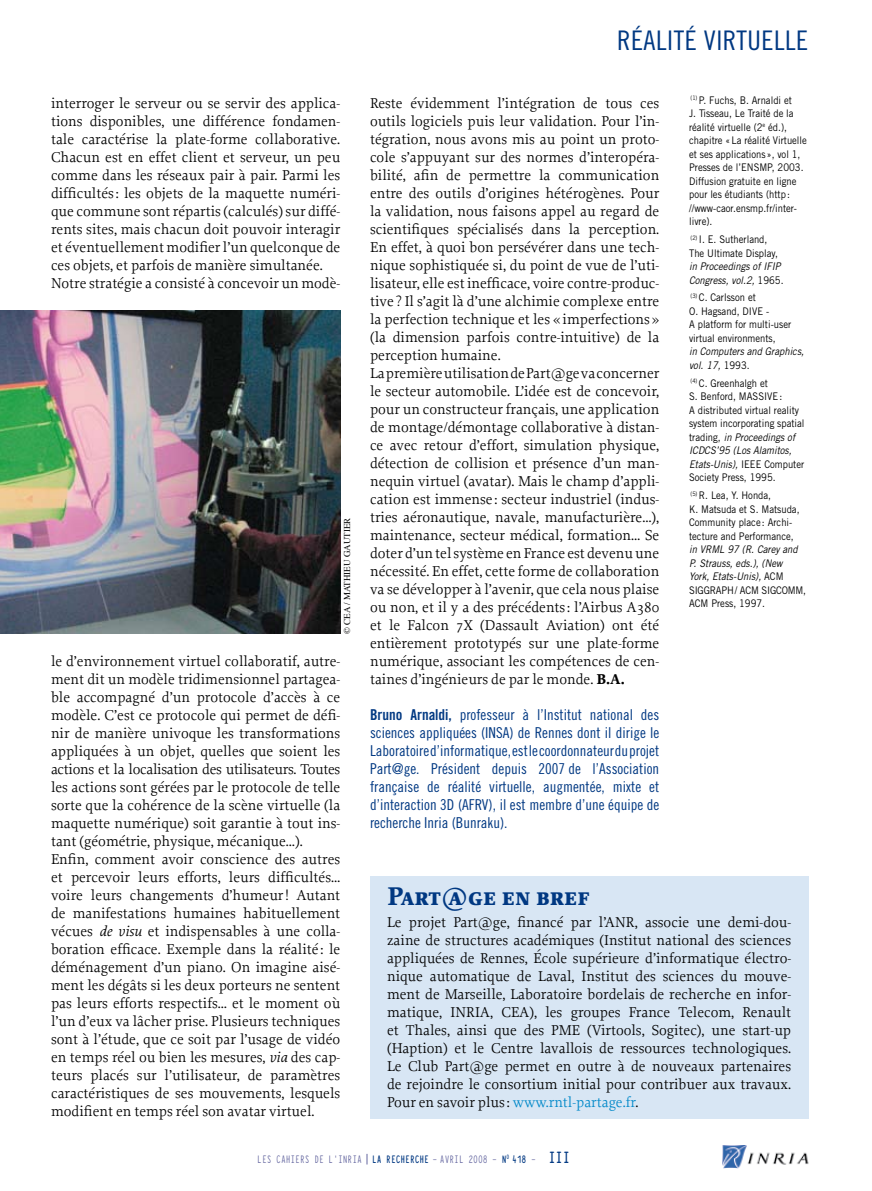
<style>
.page{position:relative;width:872px;height:1191px;background:#fff}
.page>*{position:absolute;margin:0;border:0;box-sizing:border-box;transform-origin:0 0}
.t1{font:27px "Trade Gothic Cond Eighteen";letter-spacing:.02em;color:#003882}
.t2{font:27px "Proforma Bold SC";color:#003882}
.t3{font:15px/18px "Proforma";color:#000}
.t4{font:15px/18px "Trade Gothic Cond Eighteen";color:#003882;text-align:justify}
.t5{font:700 12px "Typewriter Condensed";letter-spacing:-.01em;color:#003882;scale:.9 1}
.t6{font:12px "Typewriter Condensed";letter-spacing:-.01em;color:#63659f;scale:.9 1}
.t7{font:10.5px/13.5px "Trade Gothic";color:#000;scale:.9 1}
.t8{font:italic 10.5px/13.5px "Trade Gothic";color:#000;scale:.9 1}
.t9{font:9px "Times";color:#000}
.s1{font-style:italic}
.s2{font-weight:700}
.s3{font-family:"Trade Gothic Bold Cond Twenty"}
.s4{font-style:normal}
.s5{color:#0088c9}
.s6{font-weight:400;color:#63659f}
.s7{font-size:18px}
</style>
<div class="page">
<img style="left:722px;top:1145px;width:87px;height:23px">
<div style="left:370px;top:876px;width:438px;height:242px;background:#d8e6f4"></div>
<img style="left:0;top:310px;width:340px;height:324px">
<p class="t3" style="left:51px;top:94px;width:291px">interroger le serveur ou se servir des applica&shy;tions disponibles, une différence fondamen&shy;tale caractérise la plate-forme collaborative.<br>Chacun est en effet client et serveur, un peu comme dans les réseaux pair à pair. Parmi les difficultés: les objets de la maquette numéri&shy;que commune sont répartis (calculés) sur diffé&shy;rents sites, mais chacun doit pouvoir interagir et éventuellement modifier l’un quelconque de ces objets, et parfois de manière simultanée.<br>Notre stratégie a consisté à concevoir un modè-</p>
<p class="t9" style="left:338px;top:634px;width:117px;rotate:-90deg">© CEA / Mathieu Gautier</p>
<p class="t3" style="left:51px;top:652px;width:291px">le d’environnement virtuel collaboratif, autre&shy;ment dit un modèle tridimensionnel partagea&shy;ble accompagné d’un protocole d’accès à ce modèle. C’est ce protocole qui permet de défi&shy;nir de manière univoque les transformations appliquées à un objet, quelles que soient les actions et la localisation des utilisateurs. Toutes les actions sont gérées par le protocole de telle sorte que la cohérence de la scène virtuelle (la maquette numérique) soit garantie à tout ins&shy;tant (géométrie, physique, mécanique…).<br>Enfin, comment avoir conscience des autres et percevoir leurs efforts, leurs difficultés… voire leurs changements d’humeur! Autant de manifestations humaines habituellement vécues <span class="s1">de visu</span> et indispensables à une colla&shy;boration efficace. Exemple dans la réalité : le déménagement d’un piano. On imagine aisé&shy;ment les dégâts si les deux porteurs ne sentent pas leurs efforts respectifs… et le moment où l’un d’eux va lâcher prise. Plusieurs techniques sont à l’étude, que ce soit par l’usage de vidéo en temps réel ou bien les mesures, <span class="s1">via</span> des cap&shy;teurs placés sur l’utilisateur, de paramètres caractéristiques de ses mouvements, lesquels modifient en temps réel son avatar virtuel.</p>
<h1 class="t1" style="left:617px;top:24px;width:193px">réalité virtuelle</h1>
<p class="t3" style="left:370px;top:94px;width:291px">Reste évidemment l’intégration de tous ces outils logiciels puis leur validation. Pour l’in&shy;tégration, nous avons mis au point un proto&shy;cole s’appuyant sur des normes d’interopéra&shy;bilité, afin de permettre la communication entre des outils d’origines hétérogènes. Pour la validation, nous faisons appel au regard de scientifiques spécialisés dans la perception.<br>En effet, à quoi bon persévérer dans une tech&shy;nique sophistiquée si, du point de vue de l’uti&shy;lisateur, elle est inefficace, voire contre-produc&shy;tive ? Il s’agit là d’une alchimie complexe entre la perfection technique et les «imperfections » (la dimension parfois contre-intuitive) de la perception humaine.<br>La première utilisation de Part@ge va concerner le secteur automobile. L’idée est de concevoir, pour un constructeur français, une application de montage/démontage collaborative à distan&shy;ce avec retour d’effort, simulation physique, détection de collision et présence d’un man&shy;nequin virtuel (avatar). Mais le champ d’appli&shy;cation est immense : secteur industriel (indus&shy;tries aéronautique, navale, manufacturière…), maintenance, secteur médical, formation… Se doter d’un tel système en France est devenu une nécessité. En effet, cette forme de collaboration va se développer à l’avenir, que cela nous plaise ou non, et il y a des précédents: l’Airbus A380 et le Falcon 7X (Dassault Aviation) ont été entièrement prototypés sur une plate-forme numérique, associant les compétences de cen&shy;taines d’ingénieurs de par le monde. <span class="s2">B.A.</span></p>
<p class="t4" style="left:370px;top:705px;width:291px"><span class="s3">Bruno Arnaldi,</span> professeur à l’Institut national des sciences appliquées (INSA) de Rennes dont il dirige le Laboratoire d’informatique, est le coordonnateur du projet Part@ge. Président depuis 2007 de l’Association française de réalité virtuelle, augmentée, mixte et d’interaction 3D (AFRV), il est membre d’une équipe de recherche Inria (Bunraku).</p>
<p class="t7" style="left:689px;top:93px;width:132px"><sup>(1)</sup> P. Fuchs, B. Arnaldi et<br>J. Tisseau, Le Traité de la réalité virtuelle (2<sup>e</sup> éd.), chapitre «La réalité Virtuelle et ses applications», vol 1,<br>Presses de l’ENSMP, 2003.<br>Diffusion gratuite en ligne pour les étudiants (http: //www-caor.ensmp.fr/inter&shy;livre).</p>
<p class="t7" style="left:689px;top:232px;width:100px"><sup>(2)</sup> I. E. Sutherland,<br>The Ultimate Display,</p>
<p class="t8" style="left:689px;top:259px;width:106px">in Proceedings of IFIP<br>Congress, vol.2, <span class="s4">1965.</span></p>
<p class="t7" style="left:689px;top:291px;width:115px"><sup>(3)</sup> C. Carlsson et<br>O. Hagsand, DIVE -<br>A platform for multi-user virtual environments,</p>
<p class="t8" style="left:689px;top:345px;width:129px">in Computers and Graphics, vol. 17, <span class="s4">1993.</span></p>
<p class="t7" style="left:689px;top:376px;width:130px"><sup>(4)</sup> C. Greenhalgh et<br>S. Benford, MASSIVE:<br>A distributed virtual reality system incorporating spatial trading, <span class="s1">in Proceedings of<br>ICDCS’95 (Los Alamitos,<br>Etats-Unis),</span> IEEE Computer<br>Society Press, 1995.</p>
<p class="t7" style="left:689px;top:488px;width:124px"><sup>(5)</sup> R. Lea, Y. Honda,<br>K. Matsuda et S. Matsuda,<br>Community place: Archi&shy;tecture and Performance,</p>
<p class="t8" style="left:689px;top:542px;width:131px">in VRML 97 (R. Carey and<br>P. Strauss, eds.), (New<br>York, Etats-Unis), <span class="s4">ACM<br>SIGGRAPH/ ACM SIGCOMM,<br>ACM Press, 1997.</span></p>
<h1 class="t2" style="left:387px;top:879px;width:204px">Part@ge en bref</h1>
<p class="t3" style="left:387px;top:913px;width:405px;text-align:justify">Le projet Part@ge, financé par l’ANR, associe une demi-dou&shy;zaine de structures académiques (Institut national des sciences appliquées de Rennes, École supérieure d’informatique électro&shy;nique automatique de Laval, Institut des sciences du mouve&shy;ment de Marseille, Laboratoire bordelais de recherche en infor&shy;matique, INRIA, CEA), les groupes France Telecom, Renault et Thales, ainsi que des PME (Virtools, Sogitec), une start-up (Haption) et le Centre lavallois de ressources technologiques.<br>Le Club Part@ge permet en outre à de nouveaux partenaires de rejoindre le consortium initial pour contribuer aux travaux.<br>Pour en savoir plus: <span class="s5">www.rntl-partage.fr</span>.</p>
<p class="t6" style="left:257px;top:1150px;width:106px">LES CAHIERS DE L ’INRIA</p>
<p class="t5" style="left:372px;top:1150px;width:221px">LA RECHERCHE <span class="s6">- AVRIL 2008 -</span> N<sup>0</sup> 418 <span class="s6">-</span> <span class="s7">III</span></p>
</div>
